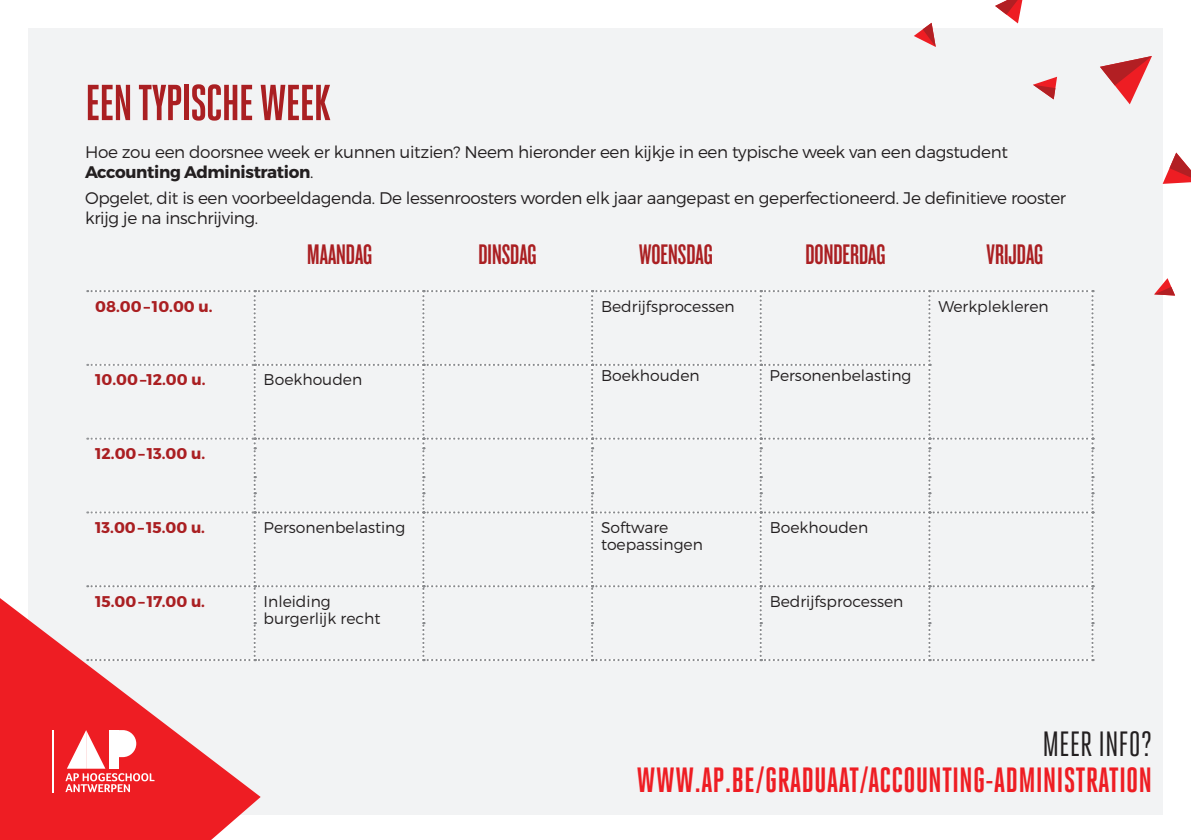
<style>
.page{position:relative;width:1191px;height:840px;background:#fff}
.page>*{position:absolute;margin:0;border:0;box-sizing:border-box;transform-origin:0 0}
.t1{font:700 50.4px "Heroic Condensed";letter-spacing:-.03em;color:#aa1f22}
.t2{font:700 35px "Heroic Condensed";color:#ee1d23}
.t3{font:35px "Heroic Condensed";color:#231f20}
.t4{font:29.4px "Knockout 47 Bantamweight";color:#aa1f22}
.t5{font:300 16.8px/20.2px "Montserrat";letter-spacing:-.02em;color:#231f20}
.t6{font:300 15.6px/16.8px "Montserrat";color:#231f20}
.t7{font:700 15.6px "Montserrat";color:#aa1f22}
.s1{font-weight:700}
</style>
<div class="page">
<div style="left:28px;top:28px;width:1134px;height:786px;background:#f2f3f4"></div>
<svg style="left:1033px;top:77px;width:24px;height:22px"></svg>
<svg style="left:995px;top:0;width:27px;height:23px"></svg>
<svg style="left:1100px;top:56px;width:52px;height:48px"></svg>
<svg style="left:1162px;top:152px;width:29px;height:32px"></svg>
<svg style="left:914px;top:23px;width:21px;height:24px"></svg>
<svg style="left:1154px;top:278px;width:21px;height:17px"></svg>
<svg style="left:0;top:598px;width:261px;height:241px;fill:#ee1d23"></svg>
<hr style="left:52px;top:729px;width:2px;height:62px;background:#fff">
<svg style="left:65px;top:729px;width:89px;height:62px"></svg>
<svg style="left:87px;top:290px;width:1006px;height:370px"></svg>
<h1 class="t1" style="left:85px;top:75px;width:247px">EEN TYPISCHE WEEK</h1>
<p class="t5" style="left:85px;top:142px;width:924px">Hoe zou een doorsnee week er kunnen uitzien? Neem hieronder een kijkje in een typische week van een dagstudent<br><span class="s1">Accounting Administration</span>.</p>
<p class="t5" style="left:85px;top:188px;width:982px">Opgelet, dit is een voorbeeldagenda. De lessenroosters worden elk jaar aangepast en geperfectioneerd. Je definitieve rooster krijg je na inschrijving.</p>
<h3 class="t4" style="left:307px;top:237px;width:66px">MAANDAG</h3>
<h3 class="t4" style="left:478px;top:237px;width:60px">DINSDAG</h3>
<h3 class="t4" style="left:639px;top:237px;width:75px">WOENSDAG</h3>
<h3 class="t4" style="left:805px;top:237px;width:82px">DONDERDAG</h3>
<h3 class="t4" style="left:986px;top:237px;width:58px">VRIJDAG</h3>
<p class="t7" style="left:95px;top:296px;width:119px">08.00– 10.00 u.</p>
<p class="t6" style="left:601px;top:297px;width:135px">Bedrijfsprocessen</p>
<p class="t6" style="left:938px;top:297px;width:112px">Werkplekleren</p>
<p class="t7" style="left:95px;top:370px;width:112px">10.00–12.00 u.</p>
<p class="t6" style="left:264px;top:371px;width:100px">Boekhouden</p>
<p class="t6" style="left:601px;top:366px;width:100px">Boekhouden</p>
<p class="t6" style="left:769px;top:366px;width:143px">Personenbelasting</p>
<p class="t7" style="left:95px;top:444px;width:111px">12.00– 13.00 u.</p>
<p class="t7" style="left:95px;top:517px;width:111px">13.00– 15.00 u.</p>
<p class="t6" style="left:264px;top:518px;width:143px">Personenbelasting</p>
<p class="t6" style="left:601px;top:518px;width:103px">Software toepassingen</p>
<p class="t6" style="left:769px;top:518px;width:100px">Boekhouden</p>
<p class="t7" style="left:95px;top:591px;width:111px">15.00– 17.00 u.</p>
<p class="t6" style="left:264px;top:592px;width:118px">Inleiding burgerlijk recht</p>
<p class="t6" style="left:769px;top:592px;width:135px">Bedrijfsprocessen</p>
<h2 class="t3" style="left:1042px;top:724px;width:111px">MEER INFO?</h2>
<h2 class="t2" style="left:636px;top:760px;width:517px">WWW.AP.BE/GRADUAAT/ACCOUNTING-ADMINISTRATION</h2>
</div>
